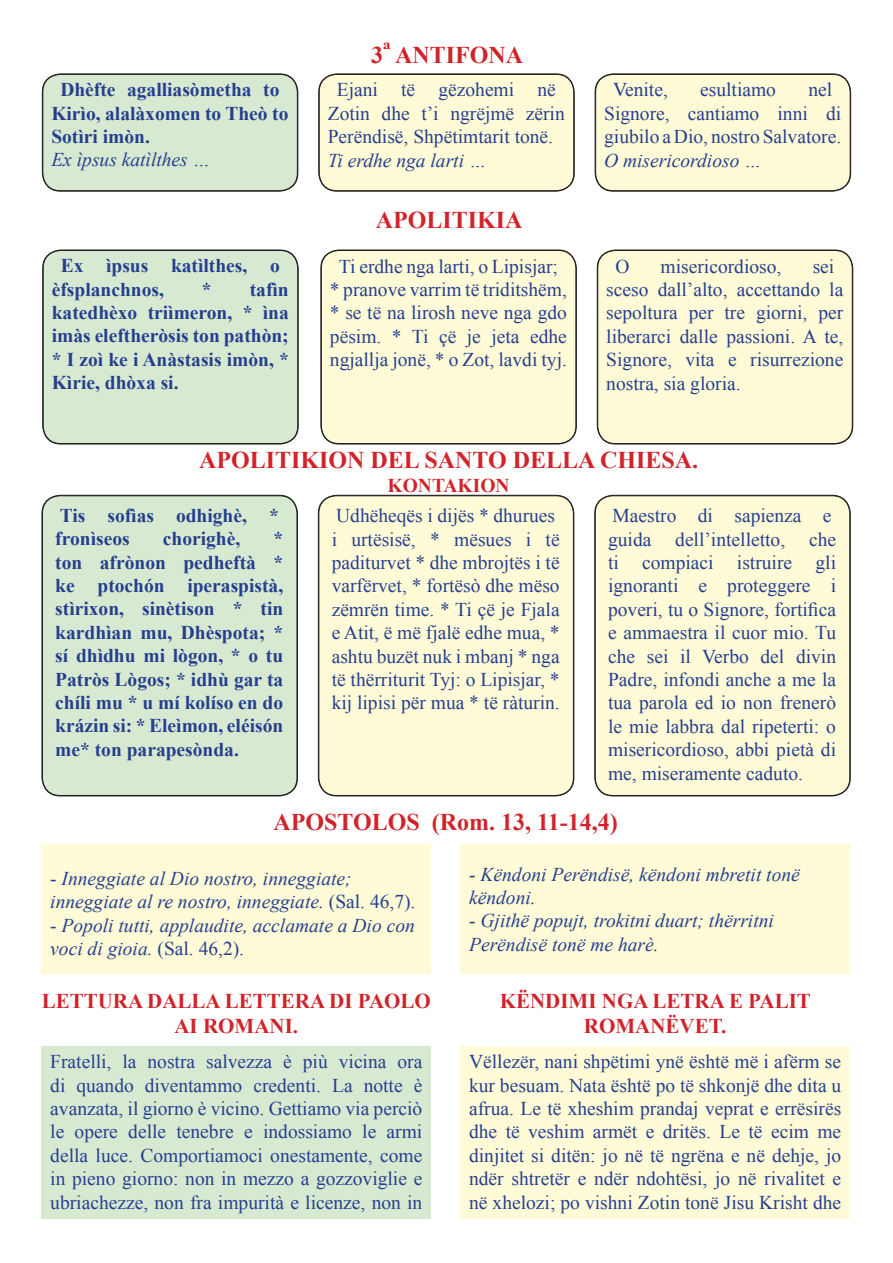
<style>
.page{position:relative;width:893px;height:1263px;background:#fff}
.page>*{position:absolute;margin:0;border:0;box-sizing:border-box;transform-origin:0 0}
.t1{font:700 24px "Times New Roman";color:#d1232a}
.t2{font:700 21px/25.2px "Times New Roman";color:#d1232a;text-align:center}
.t3{font:19.5px/23.4px "Times New Roman";color:#253f8e}
.t4{font:700 19.5px/23.4px "Times New Roman";color:#253f8e}
.t5{font:italic 19.5px/23.4px "Times New Roman";color:#253f8e}
.t6{font:700 19.5px "Times New Roman";color:#d1232a}
.s1{font-style:normal}
</style>
<div class="page">
<div style="left:461px;top:844px;width:389px;height:130px;background:#fffbd6"></div>
<div style="left:42px;top:844px;width:389px;height:130px;background:#fffbd6"></div>
<div style="left:42px;top:1046px;width:389px;height:173px;background:#d8e9d2"></div>
<div style="left:461px;top:1046px;width:389px;height:173px;background:#fffbd6"></div>
<div style="left:43px;top:250px;width:255px;height:194px;background:#d8e9d2;border-radius:18px"></div>
<div style="left:43px;top:250px;width:255px;height:194px;border:1px solid #231f20;border-radius:18px"></div>
<div style="left:321px;top:250px;width:255px;height:194px;background:#fffbd6;border-radius:18px"></div>
<div style="left:321px;top:250px;width:255px;height:194px;border:1px solid #231f20;border-radius:18px"></div>
<div style="left:597px;top:250px;width:256px;height:194px;background:#fffbd6;border-radius:18px"></div>
<div style="left:598px;top:250px;width:254px;height:194px;border:1px solid #231f20;border-radius:18px"></div>
<div style="left:42px;top:495px;width:255px;height:301px;background:#d8e9d2;border-radius:18px"></div>
<div style="left:42px;top:496px;width:255px;height:299px;border:1px solid #231f20;border-radius:18px"></div>
<div style="left:319px;top:495px;width:255px;height:301px;background:#fffbd6;border-radius:18px"></div>
<div style="left:319px;top:496px;width:254px;height:299px;border:1px solid #231f20;border-radius:18px"></div>
<div style="left:595px;top:495px;width:255px;height:301px;background:#fffbd6;border-radius:18px"></div>
<div style="left:595px;top:496px;width:255px;height:299px;border:1px solid #231f20;border-radius:18px"></div>
<div style="left:43px;top:74px;width:255px;height:117px;background:#d8e9d2;border-radius:18px"></div>
<div style="left:43px;top:74px;width:254px;height:117px;border:1px solid #231f20;border-radius:18px"></div>
<div style="left:319px;top:74px;width:255px;height:117px;background:#fffbd6;border-radius:18px"></div>
<div style="left:319px;top:74px;width:255px;height:117px;border:1px solid #231f20;border-radius:18px"></div>
<div style="left:595px;top:74px;width:255px;height:117px;background:#fffbd6;border-radius:18px"></div>
<div style="left:596px;top:74px;width:254px;height:117px;border:1px solid #231f20;border-radius:18px"></div>
<p class="t4" style="left:51px;top:77px;width:239px;text-indent:9px">Dhèfte agalliasòmetha to<br>Kirìo, alalàxomen to Theò to<br>Sotìri imòn.</p>
<p class="t5" style="left:51px;top:148px;width:160px">Ex ìpsus katìlthes …</p>
<p class="t4" style="left:52px;top:254px;width:229px;text-indent:9px">Ex ìpsus katìlthes, o èfsplanchnos,</p>
<p class="t4" style="left:52px;top:277px;width:239px;text-align:justify;text-indent:150px">* tafìn katedhèxo triìmeron, * ìna imàs eleftheròsis ton pathòn; * I zoì ke i Anàstasis imòn, * Kìrie, dhòxa si.</p>
<p class="t1" style="left:371px;top:39px;width:153px">3ª ANTIFONA</p>
<p class="t3" style="left:328px;top:78px;width:239px;text-align:center">Ejani të gëzohemi në<br>Zotin dhe t’i ngrëjmë zërin<br>Perëndisë, Shpëtimtarit tonë.</p>
<p class="t5" style="left:328px;top:148px;width:160px">Ti erdhe nga larti …</p>
<p class="t1" style="left:376px;top:203px;width:148px">APOLITIKIA</p>
<p class="t3" style="left:604px;top:78px;width:239px;text-indent:204px">nel<br>Signore, cantiamo inni di giubilo a Dio, nostro Salvatore.</p>
<p class="t5" style="left:604px;top:148px;width:159px">O misericordioso …</p>
<p class="t3" style="left:613px;top:78px;width:56px">Venite,</p>
<p class="t3" style="left:700px;top:78px;width:77px">esultiamo</p>
<p class="t3" style="left:330px;top:254px;width:239px;text-align:center">Ti erdhe nga larti, o Lipisjar;<br>* pranove varrim të triditshëm, * se të na lirosh neve nga gdo pësim. * Ti çë je jeta edhe ngjallja jonë, * o Zot, lavdi tyj.</p>
<p class="t3" style="left:615px;top:254px;width:16px">O</p>
<p class="t3" style="left:661px;top:254px;width:122px">misericordioso,</p>
<p class="t3" style="left:606px;top:254px;width:239px;text-indent:206px">sei sceso dall’alto, accettando la sepoltura per tre giorni, per liberarci dalle passioni. A te,<br>Signore, vita e risurrezione nostra, sia gloria.</p>
<p class="t1" style="left:199px;top:443px;width:501px">APOLITIKION DEL SANTO DELLA CHIESA.</p>
<p class="t6" style="left:388px;top:471px;width:124px">KONTAKION</p>
<p class="t4" style="left:55px;top:503px;width:225px">Tis sofìas odhighè, * fronìseos</p>
<p class="t4" style="left:163px;top:526px;width:79px">chorighè,</p>
<p class="t4" style="left:55px;top:526px;width:230px;text-align:justify;text-indent:218px">* ton afrònon pedheftà * ke ptochón iperaspistà, stìrixon, sinètison * tin kardhìan mu, Dhèspota; * sí dhìdhu mi lògon, * o tu Patròs Lògos; * idhù gar ta chíli mu * u mí kolíso en do krázin si: * Eleìmon, eléisón me* ton parapesònda.</p>
<p class="t3" style="left:332px;top:504px;width:230px">Udhëheqës i dijës * dhurues i urtësisë, * mësues i të paditurvet * dhe mbrojtës i të varfërvet, * fortësò dhe mëso zëmrën time. * Ti çë je Fjala e Atit, ë më fjalë edhe mua, * ashtu buzët nuk i mbanj * nga të thërriturit Tyj: o Lipisjar, * kij lipisi për mua * të ràturin.</p>
<p class="t3" style="left:608px;top:504px;width:230px">Maestro di sapienza e guida dell’intelletto, che ti compiaci istruire gli ignoranti e proteggere i poveri, tu o Signore, fortifica e ammaestra il cuor mio. Tu che sei il Verbo del divin<br>Padre, infondi anche a me la tua parola ed io non frenerò le mie labbra dal ripeterti: o misericordioso, abbi pietà di me, miseramente caduto.</p>
<p class="t1" style="left:274px;top:805px;width:346px">APOSTOLOS (Rom. 13, 11-14,4)</p>
<p class="t5" style="left:469px;top:862px;width:332px">- Këndoni Perëndisë, këndoni mbretit tonë këndoni.</p>
<p class="t5" style="left:469px;top:909px;width:306px">- Gjithë popujt, trokitni duart; thërritni<br>Perëndisë tonë me harè.</p>
<p class="t5" style="left:50px;top:866px;width:367px"><span class="s1">-</span> Inneggiate al Dio nostro, inneggiate; inneggiate al re nostro, inneggiate. <span class="s1">(Sal. 46,7).</span></p>
<p class="t5" style="left:50px;top:913px;width:366px"><span class="s1">-</span> Popoli tutti, applaudite, acclamate a Dio con voci di gioia. <span class="s1">(Sal. 46,2).</span></p>
<p class="t2" style="left:42px;top:987px;width:391px">LETTURA DALLA LETTERA DI PAOLO<br>AI ROMANI.</p>
<p class="t2" style="left:500px;top:987px;width:313px">KËNDIMI NGA LETRA E PALIT<br>ROMANËVET.</p>
<p class="t3" style="left:50px;top:1049px;width:374px;text-align:justify">Fratelli, la nostra salvezza è più vicina ora di quando diventammo credenti. La notte è avanzata, il giorno è vicino. Gettiamo via perciò le opere delle tenebre e indossiamo le armi della luce. Comportiamoci onestamente, come in pieno giorno: non in mezzo a gozzoviglie e ubriachezze, non fra impurità e licenze, non in</p>
<p class="t3" style="left:469px;top:1049px;width:374px;text-align:justify">Vëllezër, nani shpëtimi ynë është më i afërm se kur besuam. Nata është po të shkonjë dhe dita u afrua. Le të xheshim prandaj veprat e errësirës dhe të veshim armët e dritës. Le të ecim me dinjitet si ditën: jo në të ngrëna e në dehje, jo ndër shtretër e ndër ndohtësi, jo në rivalitet e në xhelozi; po vishni Zotin tonë Jisu Krisht dhe</p>
</div>
